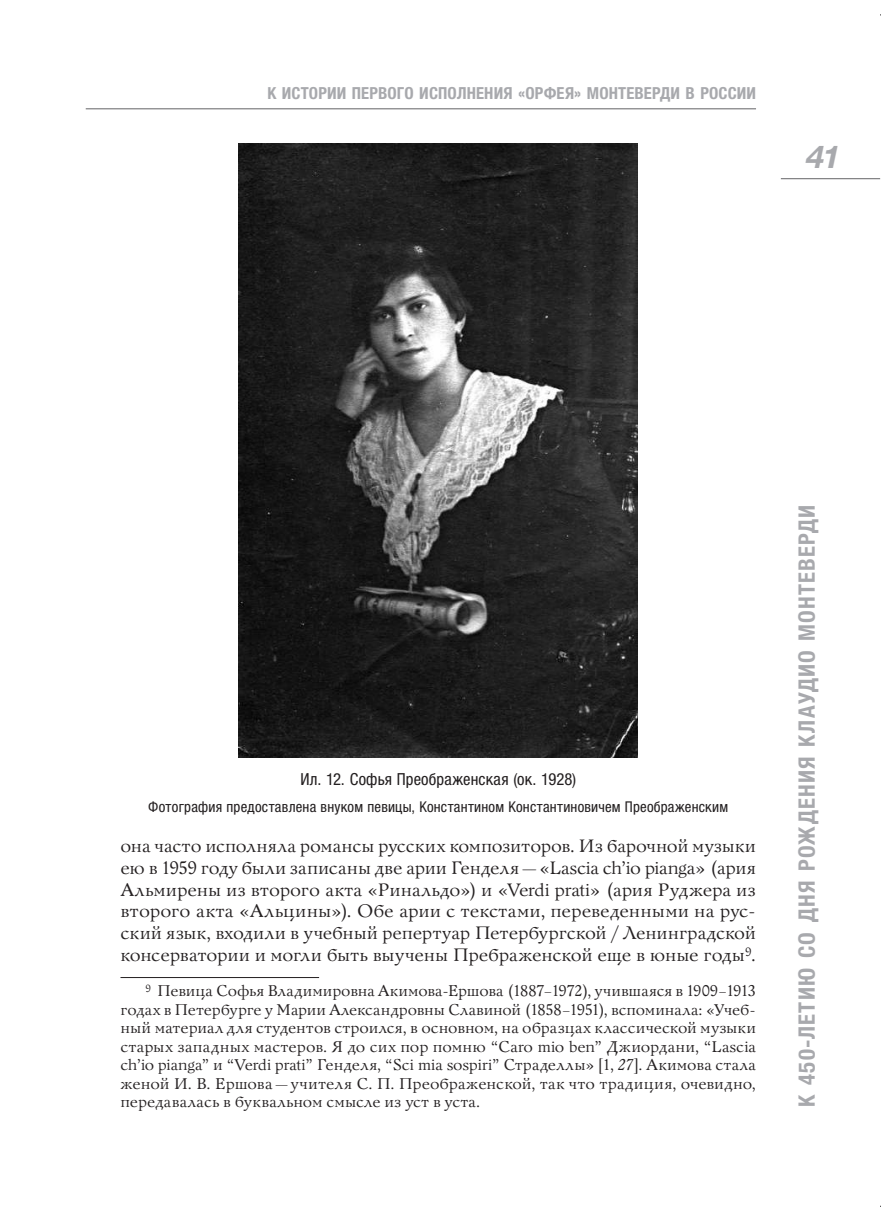
<style>
.page{position:relative;width:881px;height:1214px;background:#fff}
.page>*{position:absolute;margin:0;border:0;box-sizing:border-box;transform-origin:0 0}
.t1{font:italic 700 31.5px "Helvetica Neue LTW1 G";color:#a8a9ad}
.t2{font:700 condensed 22.75px "Helvetica Neue LTW1 G";letter-spacing:.05em;color:#a8a9ad}
.t3{font:17.85px/21.7px "Bannikova";letter-spacing:-.02em;color:#231f20;text-align:justify}
.t4{font:700 condensed 16.62px "Helvetica Neue LTW1 G";color:#a8a9ad}
.t5{font:condensed 16.62px "Helvetica Neue LTW1 G";letter-spacing:.01em;color:#231f20}
.t6{font:15.4px/18.6px "Bannikova";letter-spacing:-.005em;color:#231f20;text-align:justify}
.t7{font:condensed 14.88px "Helvetica Neue LTW1 G";letter-spacing:.015em;color:#231f20}
.s1{font-style:italic}
</style>
<div class="page">
<hr style="left:780px;top:178px;width:99px;height:1px;background:#636366">
<hr style="left:86px;top:108px;width:669px;height:1px;background:#636366">
<img style="left:238px;top:144px;width:399px;height:613px">
<hr style="left:120px;top:977px;width:199px;height:1px;background:#231f20">
<p class="t4" style="left:267px;top:83px;width:25px">К истории</p>
<p class="t4" style="left:352px;top:83px;width:10px">первого</p>
<p class="t4" style="left:419px;top:83px;width:11px">исполнения</p>
<p class="t4" style="left:518px;top:83px;width:28px">«Орфея</p>
<p class="t4" style="left:574px;top:83px;width:35px">» Монтеверди</p>
<p class="t4" style="left:685px;top:83px;width:34px">в России</p>
<h1 class="t1" style="left:806px;top:137px;width:35px">41</h1>
<p class="t5" style="left:300px;top:768px;width:277px">Ил. 12. Софья Преображенская (ок. 1928)</p>
<p class="t7" style="left:148px;top:798px;width:581px">Фотография предоставлена внуком певицы, Константином Константиновичем Преображенским</p>
<p class="t3" style="left:120px;top:835px;width:636px">она часто исполняла романсы русских композиторов. Из барочной музыки ею в 1959 году были записаны две арии Генделя— «Lascia ch’io pianga» (ария Альмирены из второго акта «Ринальдо») и «Verdi prati» (ария Руджера из второго акта «Альцины»). Обе арии с текстами, переведенными на рус&shy;ский язык, входили в учебный репертуар Петербургской / Ленинградской консерватории и могли быть выучены Пребраженской еще в юные годы<sup>9</sup>.</p>
<p class="t6" style="left:120px;top:981px;width:637px;text-indent:25px"><sup>9</sup> Певица Софья Владимировна Акимова-Ершова (1887–1972), учившаяся в 1909–1913 годах в Петербурге у Марии Александровны Славиной (1858–1951), вспоминала: «Учеб&shy;ный материал для студентов строился, в основном, на образцах классической музыки старых западных мастеров. Я до сих пор помню “Caro mio ben” Джиордани, “Lascia ch’io pianga” и “Verdi prati” Генделя, “Sci mia sospiri” Страделлы» [1, <span class="s1">27</span>]. Акимова стала женой И. В. Ершова— учителя С. П. Преображенской, так что традиция, очевидно, передавалась в буквальном смысле из уст в уста.</p>
<h2 class="t2" style="left:792px;top:1106px;width:603px;rotate:-90deg">К 450-ЛЕТИЮ СО ДНЯ РОЖДЕНИЯ КЛАУДИО МОНТЕВЕРДИ</h2>
</div>
